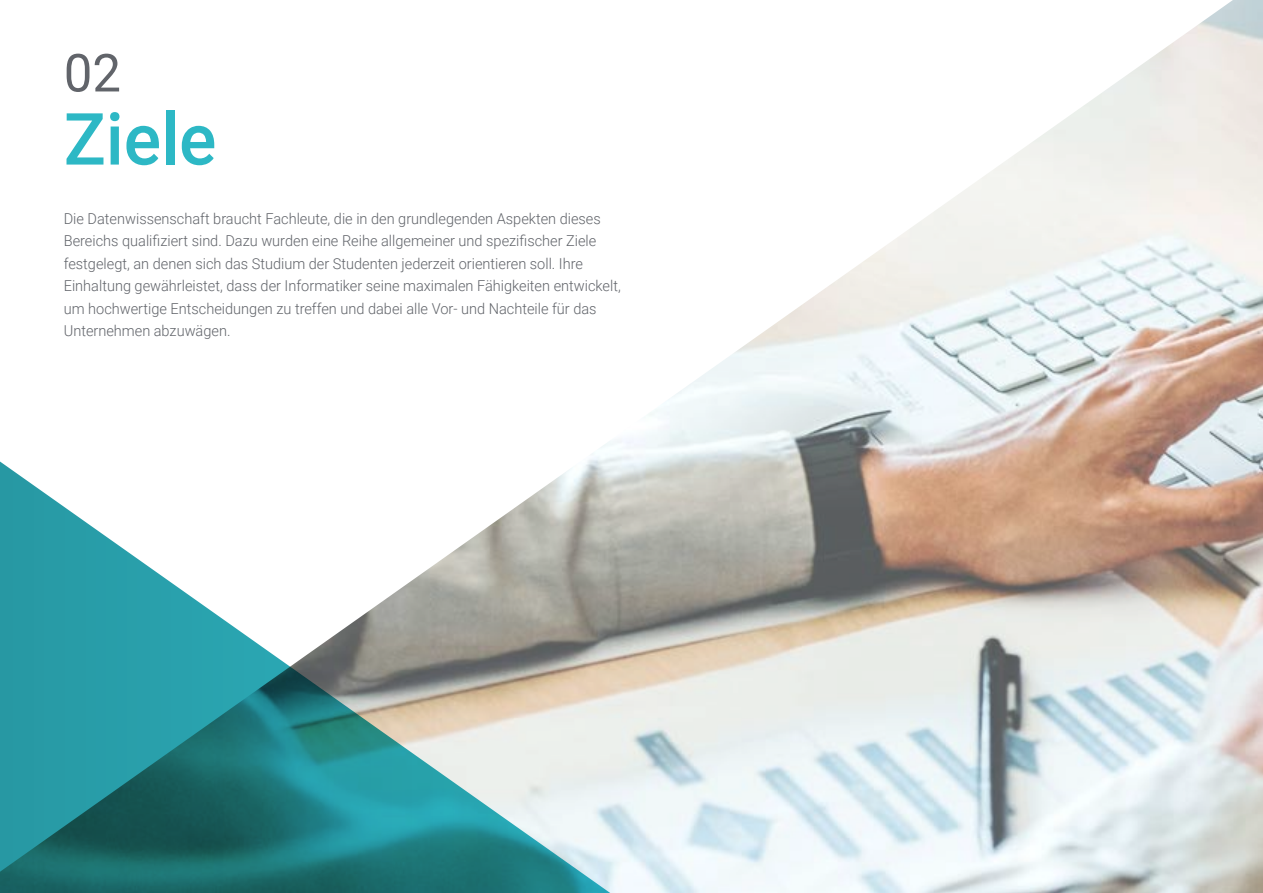
<style>
.page{position:relative;width:1263px;height:893px;background:#fff}
.page>*{position:absolute;margin:0;border:0;box-sizing:border-box;transform-origin:0 0}
.t1{font:500 72px "Roboto";color:#2db8c5}
.t2{font:52.5px "Roboto";color:#61646a}
.t3{font:300 15px/22.5px "Roboto";color:#61646a}
</style>
<div class="page">
<img style="left:603px;top:0;width:660px;height:893px">
<svg style="left:0;top:446px;width:640px;height:447px"></svg>
<h2 class="t2" style="left:64px;top:36px;width:59px">02</h2>
<h1 class="t1" style="left:64px;top:89px;width:154px">Ziele</h1>
<p class="t3" style="left:64px;top:207px;width:558px">Die Datenwissenschaft braucht Fachleute, die in den grundlegenden Aspekten dieses Bereichs qualifiziert sind. Dazu wurden eine Reihe allgemeiner und spezifischer Ziele festgelegt, an denen sich das Studium der Studenten jederzeit orientieren soll. Ihre Einhaltung gewährleistet, dass der Informatiker seine maximalen Fähigkeiten entwickelt, um hochwertige Entscheidungen zu treffen und dabei alle Vor- und Nachteile für das Unternehmen abzuwägen.</p>
</div>
